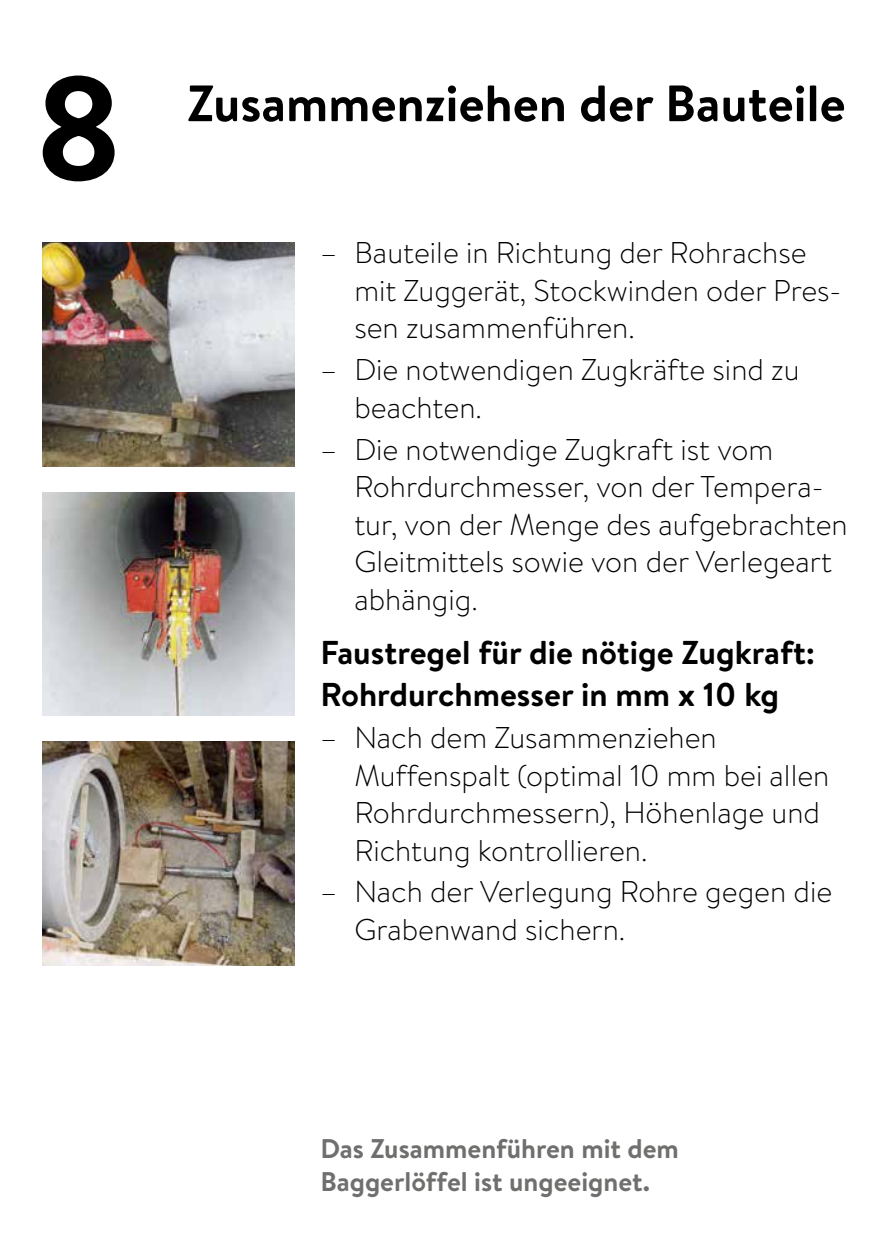
<style>
.page{position:relative;width:893px;height:1259px;background:#fff}
.page>*{position:absolute;margin:0;border:0;box-sizing:border-box;transform-origin:0 0}
.t1{font:700 147px "Brandon Text";color:#000}
.t2{font:700 51px "Brandon Text";color:#000}
.t3{font:700 33px/42px "Brandon Text";color:#000}
.t4{font:300 30px/37.5px "Brandon Text";color:#000}
.t5{font:700 27px/33px "Brandon Text";color:#6f6f6e}
</style>
<div class="page">
<img style="left:43px;top:242px;width:252px;height:224px">
<img style="left:43px;top:492px;width:252px;height:224px">
<img style="left:43px;top:741px;width:252px;height:224px">
<h1 class="t1" style="left:34px;top:27px;width:91px">8</h1>
<h2 class="t2" style="left:187px;top:68px;width:660px">Zusammenziehen der Bauteile</h2>
<p class="t4" style="left:354px;top:234px;width:488px;text-indent:-34px">– Bauteile in Richtung der Rohrachse mit Zuggerät, Stockwinden oder Pres&shy;sen zusammenführen.</p>
<p class="t4" style="left:354px;top:351px;width:447px;text-indent:-34px">– Die notwendigen Zugkräfte sind zu beachten.</p>
<p class="t4" style="left:354px;top:430px;width:495px;text-indent:-34px">– Die notwendige Zugkraft ist vom<br>Rohrdurchmesser, von der Tempera&shy;tur, von der Menge des aufgebrachten<br>Gleitmittels sowie von der Verlegeart abhängig.</p>
<p class="t3" style="left:320px;top:631px;width:496px">Faustregel für die nötige Zugkraft:<br>Rohrdurchmesser in mm x 10 kg</p>
<p class="t4" style="left:354px;top:718px;width:477px;text-indent:-34px">– Nach dem Zusammenziehen<br>Muffenspalt (optimal 10 mm bei allen<br>Rohrdurchmessern), Höhenlage und<br>Richtung kontrollieren.</p>
<p class="t4" style="left:354px;top:873px;width:479px;text-indent:-34px">– Nach der Verlegung Rohre gegen die<br>Grabenwand sichern.</p>
<p class="t5" style="left:320px;top:1131px;width:360px">Das Zusammenführen mit dem<br>Baggerlöffel ist ungeeignet.</p>
</div>
